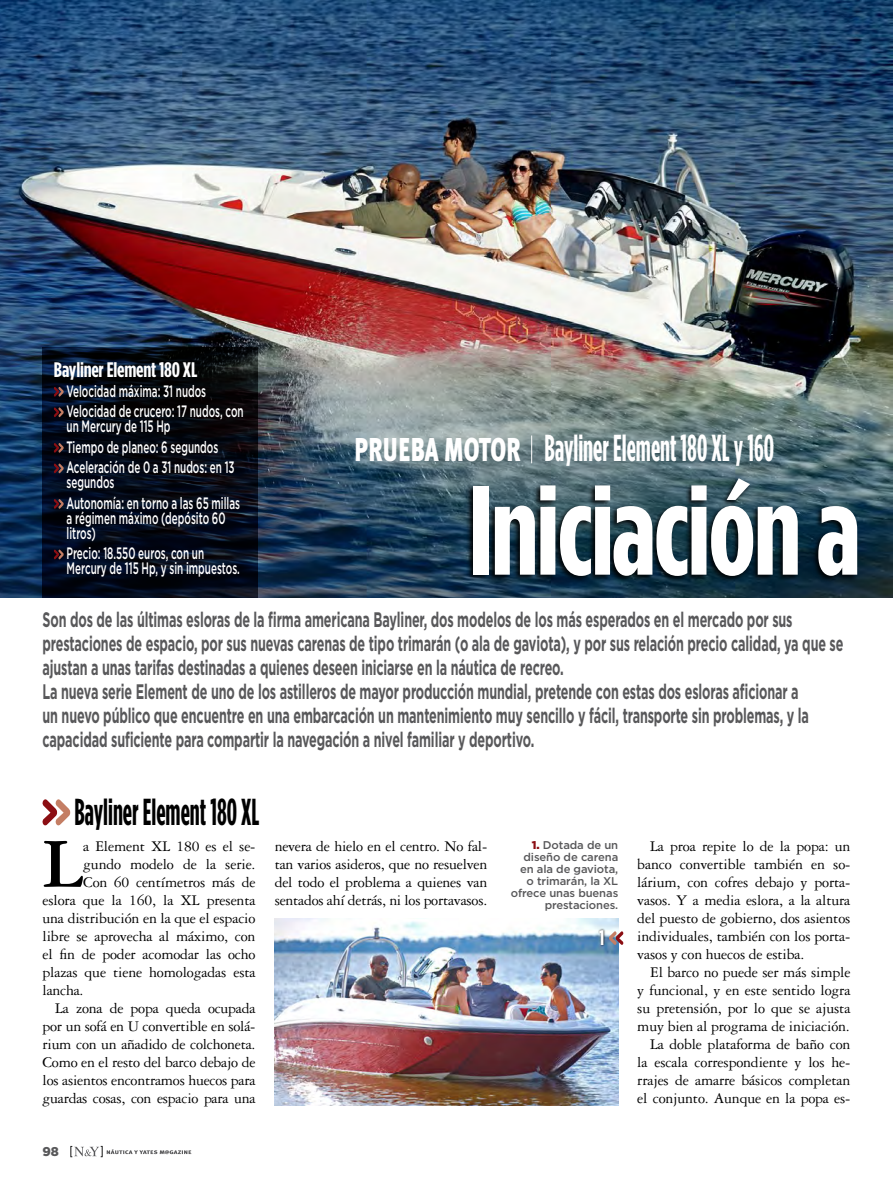
<style>
.page{position:relative;width:893px;height:1191px;background:#fff}
.page>*{position:absolute;margin:0;border:0;box-sizing:border-box;transform-origin:0 0}
.t1{font:700 126.6px "Gotham Condensed";letter-spacing:-.02em;color:#fff}
.t2{font:700 74.55px "Ericsson Roman";color:#000}
.t3{font:700 37.5px "Gotham Condensed";color:#fff;scale:.7 1}
.t4{font:700 37.5px "Gotham Condensed";color:#000;scale:.7 1}
.t5{font:700 21px/24px "Gotham";letter-spacing:-.01em;color:#58585a;scale:.6 1}
.t6{font:700 21px "Gotham Condensed";letter-spacing:-.01em;color:#fff}
.t7{font:500 16.5px/20.5px "Gotham";color:#fff;scale:.6 1}
.t8{font:15.75px/18px "Ericsson Roman";letter-spacing:-.01em;color:#000;text-align:justify}
.t9{font:900 12.75px "Gotham";color:#58585a}
.t10{font:500 11.25px/12px "Gotham";letter-spacing:-.01em;color:#58585a;text-align:right}
.s1{font-family:"Meta Plus";font-weight:900;font-size:33px}
.s2{font-weight:900;color:#8b0e13}
</style>
<div class="page">
<svg style="left:70px;top:1145px;width:121px;height:12px"></svg>
<img style="left:0;top:0;width:893px;height:598px">
<img style="left:43px;top:347px;width:215px;height:251px">
<div style="left:466px;top:476px;width:427px;height:106px;background:#000;opacity:.9"></div>
<svg style="left:53px;top:386px;width:11px;height:11px"></svg>
<svg style="left:53px;top:407px;width:11px;height:11px"></svg>
<svg style="left:53px;top:442px;width:11px;height:11px"></svg>
<svg style="left:53px;top:463px;width:11px;height:11px"></svg>
<svg style="left:53px;top:498px;width:11px;height:11px"></svg>
<svg style="left:53px;top:549px;width:11px;height:11px"></svg>
<img style="left:274px;top:918px;width:344px;height:188px">
<div style="left:597px;top:928px;width:8px;height:18px;background:#000;opacity:.9"></div>
<svg style="left:609px;top:930px;width:15px;height:15px"></svg>
<svg style="left:531px;top:435px;width:1px;height:28px"></svg>
<svg style="left:42px;top:799px;width:28px;height:27px"></svg>
<h3 class="t6" style="left:54px;top:358px;width:145px">Bayliner Element 180 XL</h3>
<p class="t7" style="left:66px;top:380px;width:297px">Velocidad máxima: 31 nudos<br>Velocidad de crucero: 17 nudos, con</p>
<p class="t7" style="left:66px;top:416px;width:282px">un Mercury de 115 Hp<br>Tiempo de planeo: 6 segundos<br>Aceleración de 0 a 31 nudos: en 13</p>
<p class="t7" style="left:66px;top:472px;width:291px">segundos<br>Autonomía: en torno a las 65 millas</p>
<p class="t7" style="left:67px;top:510px;width:266px;line-height:15px">a régimen máximo (depósito 60 litros)</p>
<p class="t7" style="left:66px;top:545px;width:291px;line-height:15px">Precio: 18.550 euros, con un<br>Mercury de 115 Hp, y sin impuestos.</p>
<h3 class="t3" style="left:354px;top:426px;width:601px"><span class="s1">PRUEBA MOTOR</span> Bayliner Element 180 XL y 160</h3>
<h1 class="t1" style="left:468px;top:459px;width:394px">Iniciación a</h1>
<p class="t5" style="left:43px;top:606px;width:1336px">Son dos de las últimas esloras de la firma americana Bayliner, dos modelos de los más esperados en el mercado por sus prestaciones de espacio, por sus nuevas carenas de tipo trimarán (o ala de gaviota), y por sus relación precio calidad, ya que se ajustan a unas tarifas destinadas a quienes deseen iniciarse en la náutica de recreo.<br>La nueva serie Element de uno de los astilleros de mayor producción mundial, pretende con estas dos esloras aficionar a<br>un nuevo público que encuentre en una embarcación un mantenimiento muy sencillo y fácil, transporte sin problemas, y la capacidad suficiente para compartir la navegación a nivel familiar y deportivo.</p>
<h3 class="t4" style="left:74px;top:791px;width:266px">Bayliner Element 180 XL</h3>
<h2 class="t2" style="left:43px;top:823px;width:43px">L</h2>
<p class="t8" style="left:83px;top:837px;width:174px">a Element XL 180 es el se-</p>
<p class="t8" style="left:83px;top:855px;width:174px">gundo modelo de la serie.</p>
<p class="t8" style="left:83px;top:873px;width:174px">Con 60 centímetros más de</p>
<p class="t8" style="left:43px;top:891px;width:215px">eslora que la 160, la XL presenta</p>
<p class="t8" style="left:43px;top:909px;width:214px">una distribución en la que el espacio</p>
<p class="t8" style="left:43px;top:927px;width:214px">libre se aprovecha al máximo, con</p>
<p class="t8" style="left:43px;top:945px;width:215px">el fin de poder acomodar las ocho</p>
<p class="t8" style="left:43px;top:963px;width:215px">plazas que tiene homologadas esta</p>
<p class="t8" style="left:43px;top:981px;width:43px">lancha.</p>
<p class="t8" style="left:55px;top:999px;width:202px">La zona de popa queda ocupada</p>
<p class="t8" style="left:43px;top:1017px;width:215px">por un sofá en U convertible en solá-</p>
<p class="t8" style="left:43px;top:1035px;width:215px">rium con un añadido de colchoneta.</p>
<p class="t8" style="left:43px;top:1053px;width:215px">Como en el resto del barco debajo de</p>
<p class="t8" style="left:43px;top:1071px;width:215px">los asientos encontramos huecos para</p>
<p class="t8" style="left:43px;top:1089px;width:215px">guardas cosas, con espacio para una</p>
<p class="t8" style="left:275px;top:837px;width:214px">nevera de hielo en el centro. No fal&shy;tan varios asideros, que no resuelven del todo el problema a quienes van sentados ahí detrás, ni los portavasos.</p>
<p class="t8" style="left:637px;top:837px;width:215px;text-indent:13px">La proa repite lo de la popa: un banco convertible también en so&shy;lárium, con cofres debajo y porta&shy;vasos. Y a media eslora, a la altura del puesto de gobierno, dos asientos individuales, también con los porta&shy;vasos y con huecos de estiba.</p>
<p class="t8" style="left:637px;top:963px;width:215px;text-align:right">El barco no puede ser más simple<br>y funcional, y en este sentido logra su pretensión, por lo que se ajusta muy bien al programa de iniciación.<br>La doble plataforma de baño con la escala correspondiente y los he&shy;rrajes de amarre básicos completan el conjunto. Aunque en la popa es-</p>
<p class="t10" style="left:511px;top:839px;width:109px"><span class="s2">1.</span> Dotada de un diseño de carena en ala de gaviota, o trimarán, la XL ofrece unas buenas prestaciones.</p>
<h3 class="t6" style="left:599px;top:925px;width:7px">1</h3>
<p class="t9" style="left:43px;top:1144px;width:18px">98</p>
</div>
